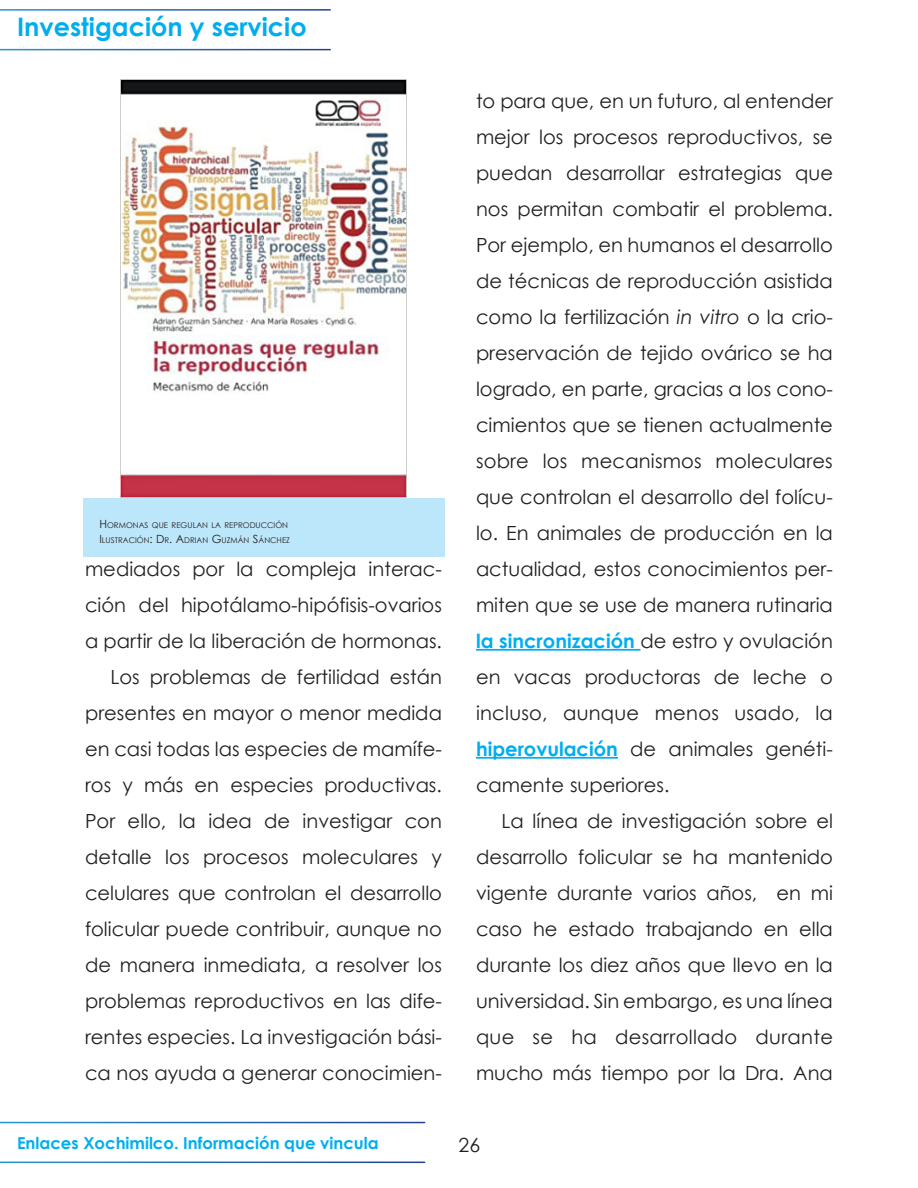
<style>
.page{position:relative;width:918px;height:1188px;background:#fff}
.page>*{position:absolute;margin:0;border:0;box-sizing:border-box;transform-origin:0 0}
.t1{font:700 25.5px "Century Gothic";color:#00aeef}
.cuerpoArticulos{font:19.5px/36px "Century Gothic";color:#231f20;text-align:justify}
.cuerpoArticulos_sin{font:19.5px/36px "Century Gothic";color:#231f20;text-align:justify}
.t2{font:700 16.5px "Century Gothic";color:#00aeef}
.pies_de_foto_2alinea{font:7.95px "Century Gothic";color:#231f20}
.s1{font-size:11.25px}
.s2{font-style:italic}
.s3{font-weight:700;color:#00aeef}
</style>
<div class="page">
<hr style="left:476px;top:649px;width:164px;height:2px;background:#00aeef">
<hr style="left:476px;top:757px;width:142px;height:2px;background:#00aeef">
<img style="left:120px;top:79px;width:287px;height:419px">
<div style="left:83px;top:498px;width:361px;height:58px;background:#bce6fa"></div>
<h1 class="t1" style="left:17px;top:8px;width:291px">Investigación y servicio</h1>
<p class="pies_de_foto_2alinea" style="left:99px;top:519px;width:190px"><span class="s1">H</span> ORMONAS QUE REGULAN LA REPRODUCCIÓN</p>
<p class="pies_de_foto_2alinea" style="left:99px;top:534px;width:192px"><span class="s1">I</span> LUSTRACIÓN<span class="s1">: D</span>R<span class="s1">. A</span>DRIAN <span class="s1">G</span>UZMÁN <span class="s1">S</span>ÁNCHEZ</p>
<p class="cuerpoArticulos_sin" style="left:85px;top:551px;width:358px">mediados por la compleja interac&shy;ción del hipotálamo-hipófisis-ovarios a partir de la liberación de hormonas.</p>
<p class="cuerpoArticulos" style="left:85px;top:659px;width:358px;text-indent:26px">Los problemas de fertilidad están presentes en mayor o menor medida en casi todas las especies de mamífe&shy;ros y más en especies productivas.<br>Por ello, la idea de investigar con detalle los procesos moleculares y celulares que controlan el desarrollo folicular puede contribuir, aunque no de manera inmediata, a resolver los problemas reproductivos en las dife&shy;rentes especies. La investigación bási&shy;ca nos ayuda a generar conocimien-</p>
<p class="cuerpoArticulos" style="left:476px;top:83px;width:359px">to para que, en un futuro, al entender mejor los procesos reproductivos, se puedan desarrollar estrategias que nos permitan combatir el problema.<br>Por ejemplo, en humanos el desarrollo de técnicas de reproducción asistida como la fertilización <span class="s2">in vitro</span> o la crio&shy;preservación de tejido ovárico se ha logrado, en parte, gracias a los cono&shy;cimientos que se tienen actualmente sobre los mecanismos moleculares que controlan el desarrollo del folícu&shy;lo. En animales de producción en la actualidad, estos conocimientos per&shy;miten que se use de manera rutinaria <span class="s3">la sincronización</span> de estro y ovulación en vacas productoras de leche o incluso, aunque menos usado, la <span class="s3">hiperovulación</span> de animales genéti&shy;camente superiores.</p>
<p class="cuerpoArticulos" style="left:476px;top:803px;width:359px;text-indent:26px">La línea de investigación sobre el desarrollo folicular se ha mantenido vigente durante varios años, en mi caso he estado trabajando en ella durante los diez años que llevo en la universidad. Sin embargo, es una línea que se ha desarrollado durante mucho más tiempo por la Dra. Ana</p>
<p class="t2" style="left:17px;top:1131px;width:363px">Enlaces Xochimilco. Información que vincula</p>
<p class="cuerpoArticulos" style="left:459px;top:1127px;width:23px">26</p>
</div>
